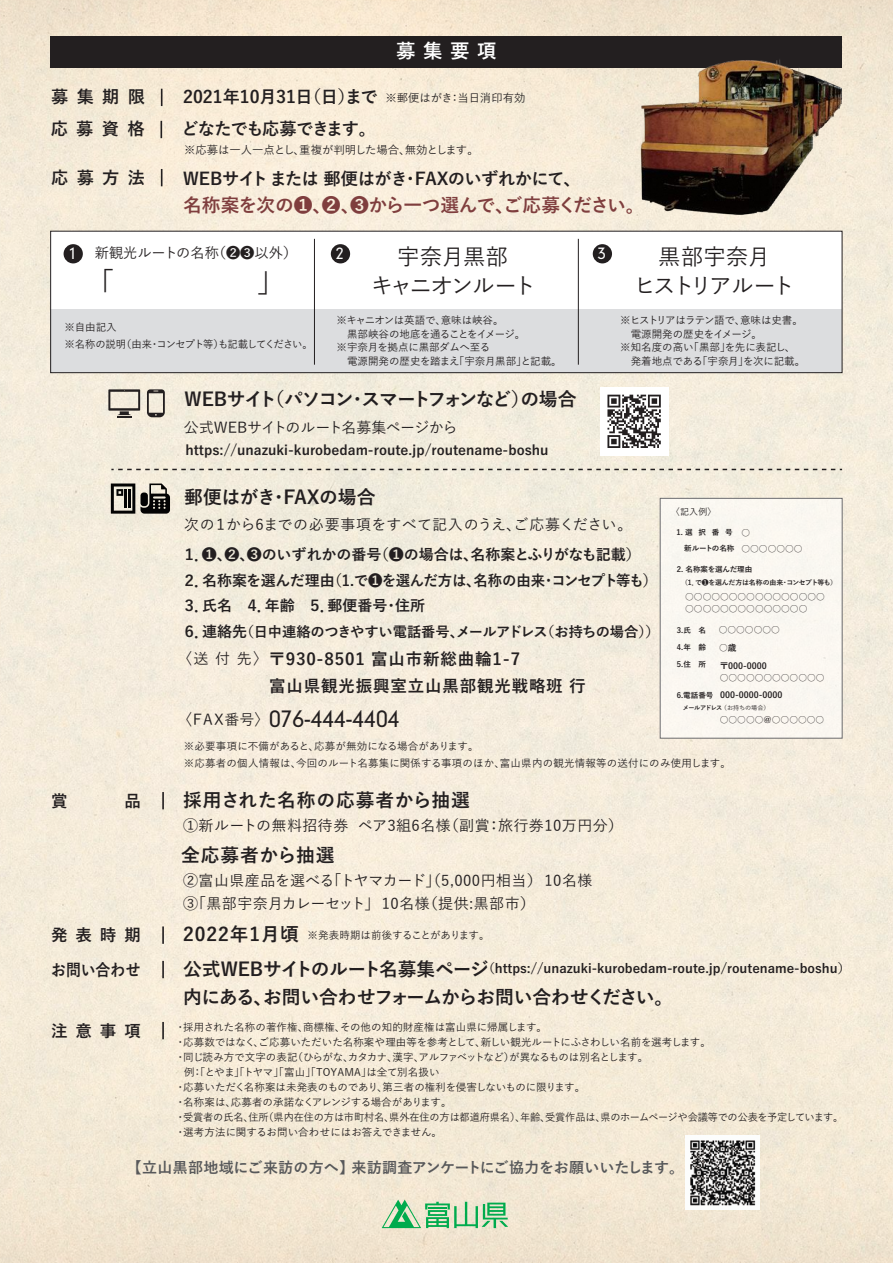
<style>
.page{position:relative;width:893px;height:1263px;background:#fff}
.page>*{position:absolute;margin:0;border:0;box-sizing:border-box;transform-origin:0 0}
.t1{font:300 22.5px "DIN Neuzeit Grotesk Std";color:#231f20}
.t2{font:500 22.5px/28.5px "Yu Go";letter-spacing:-.045em;color:#231f20;text-align:center}
.t3{font:500 22.5px/28.5px "Yu Go";letter-spacing:-.025em;color:#231f20;text-align:center}
.t4{font:700 19.5px "Yu Go";color:#fff}
.t5{font:700 18.75px "Yu Go";letter-spacing:-.05em;color:#231f20}
.t6{font:700 18.75px "Yu Go";letter-spacing:-.02em;color:#7f3e3e}
.t7{font:700 18.75px "Yu Go";letter-spacing:-.085em;color:#231f20}
.t8{font:700 18.75px "Yu Go";letter-spacing:.04em;color:#231f20}
.t9{font:700 18.75px "Yu Go";letter-spacing:-.015em;color:#231f20}
.t10{font:700 18.75px "Yu Go";letter-spacing:.05em;color:#231f20}
.t11{font:700 17.25px "Yu Go";letter-spacing:-.02em;color:#231f20}
.t12{font:700 17.25px "Yu Go";color:#231f20}
.t13{font:700 17.25px "Yu Go";letter-spacing:-.07em;color:#231f20}
.t14{font:700 16.5px/27px "Yu Go";letter-spacing:.05em;color:#231f20}
.t15{font:700 16.5px "Yu Go";letter-spacing:.05em;color:#231f20;scale:.9 1}
.t16{font:300 15.6px "DIN Neuzeit Grotesk Std";color:#fff}
.t17{font:500 15px/22.5px "Yu Go";letter-spacing:.02em;color:#231f20}
.t18{font:700 15px/25.5px "Yu Go";letter-spacing:-.01em;color:#231f20}
.t19{font:700 15px "Yu Go";letter-spacing:.01em;color:#57585a}
.t20{font:500 15px "Yu Go";letter-spacing:-.025em;color:#231f20}
.t21{font:700 14.25px "Yu Go";letter-spacing:-.015em;color:#231f20}
.t22{font:500 14.25px "Yu Go";color:#231f20}
.t23{font:700 13.5px "Yu Go";color:#231f20}
.t24{font:700 12.75px "Yu Go";color:#231f20}
.t25{font:500 11.25px "Yu Go";letter-spacing:-.005em;color:#231f20}
.t26{font:500 10.5px/13.5px "Yu Go";letter-spacing:-.01em;color:#231f20}
.t27{font:500 10.5px/16.5px "Yu Go";letter-spacing:.015em;color:#231f20}
.t28{font:500 10.5px "Yu Go";letter-spacing:.01em;color:#231f20}
.t29{font:500 10.5px "Yu Go";letter-spacing:-.045em;color:#231f20}
.t30{font:500 10.5px/16.5px "Yu Go";letter-spacing:-.075em;color:#231f20}
.t31{font:500 9px "Yu Go";color:#231f20}
.t32{font:700 8.7px "Yu Go";color:#231f20}
.t33{font:700 7.5px "Yu Go";letter-spacing:-.015em;color:#231f20}
.t34{font:700 6.9px "Yu Go";letter-spacing:-.03em;color:#231f20}
.t35{font:500 6.15px "Yu Go";letter-spacing:-.005em;color:#231f20}
.s1{font-size:15px}
.s2{font-weight:500;font-size:15px}
.s3{font-family:"Yu Go";font-weight:500;font-size:15px}
.s4{font-size:8.7px}
.s5{font-size:7.5px}
.s6{font-weight:700}
.s7{font-weight:700;font-size:18.75px}
.s8{font-size:18.75px}
</style>
<div class="page">
<img style="left:0;top:0;width:893px;height:1263px">
<div style="left:51px;top:231px;width:791px;height:142px;background:#fff"></div>
<div style="left:51px;top:310px;width:791px;height:63px;background:#dcdddf"></div>
<div style="left:50px;top:231px;width:792px;height:142px;border:1px solid #231f20"></div>
<div style="left:51px;top:36px;width:791px;height:31px;background:#231f20"></div>
<svg style="left:382px;top:1199px;width:126px;height:29px;background:#9fd1a4"></svg>
<img style="left:613px;top:59px;width:229px;height:155px">
<div style="left:64px;top:244px;width:19px;height:19px;background:#231f20;border-radius:50%"></div>
<div style="left:331px;top:244px;width:19px;height:19px;background:#231f20;border-radius:50%"></div>
<div style="left:593px;top:244px;width:19px;height:19px;background:#231f20;border-radius:50%"></div>
<svg style="left:161px;top:89px;width:1px;height:17px"></svg>
<svg style="left:160px;top:121px;width:2px;height:17px"></svg>
<svg style="left:161px;top:169px;width:1px;height:17px"></svg>
<hr style="left:314px;top:239px;width:1px;height:126px;background:#231f20">
<hr style="left:578px;top:239px;width:1px;height:126px;background:#231f20">
<svg style="left:111px;top:469px;width:731px;height:1px"></svg>
<svg style="left:162px;top:926px;width:2px;height:18px"></svg>
<svg style="left:162px;top:961px;width:2px;height:17px"></svg>
<svg style="left:162px;top:792px;width:2px;height:17px"></svg>
<svg style="left:162px;top:1022px;width:2px;height:17px"></svg>
<svg style="left:108px;top:389px;width:32px;height:28px"></svg>
<svg style="left:147px;top:389px;width:18px;height:28px"></svg>
<svg style="left:141px;top:483px;width:29px;height:31px"></svg>
<svg style="left:111px;top:483px;width:24px;height:31px"></svg>
<div style="left:660px;top:498px;width:182px;height:240px;background:#faf7f1"></div>
<div style="left:660px;top:498px;width:182px;height:240px;border:1px solid #6b6b6e"></div>
<img style="left:685px;top:1136px;width:74px;height:73px">
<div style="left:600px;top:387px;width:68px;height:68px;background:#fff"></div>
<svg style="left:607px;top:395px;width:54px;height:53px"></svg>
<h2 class="t4" style="left:396px;top:40px;width:102px">募 集 要 項</h2>
<h3 class="t11" style="left:51px;top:87px;width:95px">募集期限</h3>
<h3 class="t12" style="left:183px;top:87px;width:196px">2021年10月31日（日）まで</h3>
<p class="t25" style="left:184px;top:139px;width:296px">※応募は一人一点とし、重複が判明した場合、無効とします。</p>
<p class="t25" style="left:386px;top:87px;width:141px">※郵便はがき：当日消印有効</p>
<h3 class="t11" style="left:51px;top:119px;width:95px">応募資格</h3>
<h3 class="t13" style="left:182px;top:119px;width:196px">どなたでも応募できます。</h3>
<h3 class="t11" style="left:183px;top:169px;width:399px">WEBサイト または 郵便はがき・FAXのいずれかにて、</h3>
<h3 class="t6" style="left:183px;top:195px;width:463px">名称案を次の❶、❷、❸から一つ選んで、ご応募ください。</h3>
<h3 class="t11" style="left:51px;top:168px;width:95px">応募方法</h3>
<h3 class="t22" style="left:95px;top:240px;width:204px">新観光ルートの名称（❷❸以外）</h3>
<h1 class="t3" style="left:634px;top:240px;width:163px">黒部宇奈月<br>ヒストリアルート</h1>
<h1 class="t2" style="left:371px;top:240px;width:167px">宇奈月黒部<br>キャニオンルート</h1>
<h3 class="t16" style="left:69px;top:244px;width:8px">1</h3>
<h3 class="t16" style="left:336px;top:244px;width:10px">2</h3>
<h3 class="t16" style="left:598px;top:244px;width:10px">3</h3>
<p class="t30" style="left:64px;top:318px;width:250px">※自由記入<br>※名称の説明（由来・コンセプト等）も記載してください。</p>
<p class="t26" style="left:337px;top:312px;width:227px">※キャニオンは英語で、意味は峡谷。<br>　黒部峡谷の地底を通ることをイメージ。<br>※宇奈月を拠点に黒部ダムへ至る<br>　電源開発の歴史を踏まえ「宇奈月黒部」と記載。</p>
<p class="t26" style="left:620px;top:312px;width:186px">※ヒストリアはラテン語で、意味は史書。　電源開発の歴史をイメージ。<br>※知名度の高い「黒部」を先に表記し、　発着地点である「宇奈月」を次に記載。</p>
<h3 class="t7" style="left:185px;top:388px;width:393px">WEBサイト（パソコン・スマートフォンなど）の場合</h3>
<p class="t23" style="left:185px;top:442px;width:365px">https://unazuki-kurobedam-route.jp/routename-boshu</p>
<h3 class="t20" style="left:184px;top:414px;width:275px">公式WEBサイトのルート名募集ページから</h3>
<h3 class="t9" style="left:184px;top:486px;width:193px">郵便はがき・FAXの場合</h3>
<h3 class="t17" style="left:184px;top:512px;width:450px">次の１から6までの必要事項をすべて記入のうえ、ご応募ください。</h3>
<h3 class="t18" style="left:182px;top:542px;width:477px">１．❶、❷、❸のいずれかの番号（❶の場合は、名称案とふりがなも記載）<br>２．名称案を選んだ理由（1.で❶を選んだ方は、名称の由来・コンセプト等も）<br>３．氏名　４．年齢　５．郵便番号・住所</h3>
<h3 class="t21" style="left:182px;top:623px;width:479px"><span class="s1">６．連絡先</span>（日中連絡のつきやすい電話番号、メールアドレス（お持ちの場合））</h3>
<h3 class="t14" style="left:269px;top:646px;width:318px;text-indent:-92px"><span class="s2">〈送 付 先〉</span>〒930-8501 富山市新総曲輪1-7<br>富山県観光振興室立山黒部観光戦略班 行</h3>
<h1 class="t1" style="left:177px;top:705px;width:224px"><span class="s3">〈ＦＡＸ番号〉</span>076-444-4404</h1>
<p class="t27" style="left:184px;top:737px;width:549px">※必要事項に不備があると、応募が無効になる場合があります。<br>※応募者の個人情報は、今回のルート名募集に関係する事項のほか、富山県内の観光情報等の送付にのみ使用します。</p>
<p class="t31" style="left:671px;top:504px;width:47px">〈記入例〉</p>
<p class="t33" style="left:684px;top:544px;width:120px">新ルートの名称 <span class="s4">○○○○○○○</span></p>
<p class="t32" style="left:741px;top:527px;width:10px">○</p>
<p class="t33" style="left:677px;top:528px;width:58px">1. 選 択 番 号</p>
<p class="t33" style="left:677px;top:565px;width:77px">2. 名称案を選んだ理由</p>
<p class="t34" style="left:681px;top:579px;width:157px">（1．で❶を選んだ方は名称の由来・コンセプト等も）</p>
<p class="t32" style="left:685px;top:592px;width:141px">○○○○○○○○○○○○○○○○</p>
<p class="t32" style="left:685px;top:603px;width:124px">○○○○○○○○○○○○○○</p>
<p class="t33" style="left:677px;top:626px;width:31px">3.氏　名</p>
<p class="t32" style="left:719px;top:625px;width:63px">○○○○○○○</p>
<p class="t32" style="left:720px;top:661px;width:49px">〒000-0000</p>
<p class="t32" style="left:720px;top:672px;width:106px">○○○○○○○○○○○○</p>
<p class="t33" style="left:677px;top:643px;width:31px">4.年　齢</p>
<p class="t32" style="left:719px;top:643px;width:19px">○歳</p>
<p class="t33" style="left:677px;top:660px;width:31px">5.住　所</p>
<p class="t32" style="left:677px;top:690px;width:107px"><span class="s5">6.電話番号</span> 000-0000-0000</p>
<p class="t35" style="left:683px;top:702px;width:88px"><span class="s6">メールアドレス</span>（お持ちの場合）</p>
<p class="t32" style="left:720px;top:714px;width:106px">○○○○○＠○○○○○○</p>
<h3 class="t14" style="left:51px;top:787px;width:91px">賞　　品</h3>
<h3 class="t8" style="left:183px;top:789px;width:288px">採用された名称の応募者から抽選</h3>
<h3 class="t10" style="left:181px;top:844px;width:155px">全応募者から抽選</h3>
<h3 class="t17" style="left:183px;top:812px;width:442px">①新ルートの無料招待券 ペア3組6名様（副賞：旅行券10万円分）</h3>
<h3 class="t17" style="left:183px;top:867px;width:411px">②富山県産品を選べる「トヤマカード」（5,000円相当） 10名様<br>③「黒部宇奈月カレーセット」 10名様（提供:黒部市）</h3>
<h3 class="t14" style="left:51px;top:922px;width:91px">発表時期</h3>
<p class="t26" style="left:183px;top:927px;width:308px"><span class="s7">2022年1月頃</span> ※発表時期は前後することがあります。</p>
<h3 class="t15" style="left:51px;top:960px;width:101px">お問い合わせ</h3>
<p class="t24" style="left:183px;top:961px;width:669px"><span class="s8">公式WEBサイトのルート名募集ページ</span>（https://unazuki-kurobedam-route.jp/routename-boshu）</p>
<h3 class="t5" style="left:183px;top:986px;width:492px">内にある、お問い合わせフォームからお問い合わせください。</h3>
<h3 class="t14" style="left:51px;top:1017px;width:91px">注意事項</h3>
<p class="t26" style="left:175px;top:1019px;width:373px">・採用された名称の著作権、商標権、その他の知的財産権は富山県に帰属します。</p>
<p class="t26" style="left:175px;top:1034px;width:537px">・応募数ではなく、ご応募いただいた名称案や理由等を参考として、新しい観光ルートにふさわしい名前を選考します。</p>
<p class="t29" style="left:175px;top:1048px;width:474px">・同じ読み方で文字の表記（ひらがな、カタカナ、漢字、アルファベットなど）が異なるものは別名とします。</p>
<p class="t28" style="left:184px;top:1063px;width:257px">例：「とやま」「トヤマ」「富山」「TOYAMA」は全て別名扱い</p>
<p class="t26" style="left:175px;top:1079px;width:412px">・応募いただく名称案は未発表のものであり、第三者の権利を侵害しないものに限ります。</p>
<p class="t26" style="left:175px;top:1094px;width:278px">・名称案は、応募者の承諾なくアレンジする場合があります。</p>
<p class="t26" style="left:175px;top:1109px;width:670px">・受賞者の氏名、住所（県内在住の方は市町村名、県外在住の方は都道府県名）、年齢、受賞作品は、県のホームページや会議等での公表を予定しています。</p>
<p class="t28" style="left:175px;top:1122px;width:268px">・選考方法に関するお問い合わせにはお答えできません。</p>
<h3 class="t19" style="left:127px;top:1159px;width:559px">【立山黒部地域にご来訪の方へ】来訪調査アンケートにご協力をお願いいたします。</h3>
</div>
